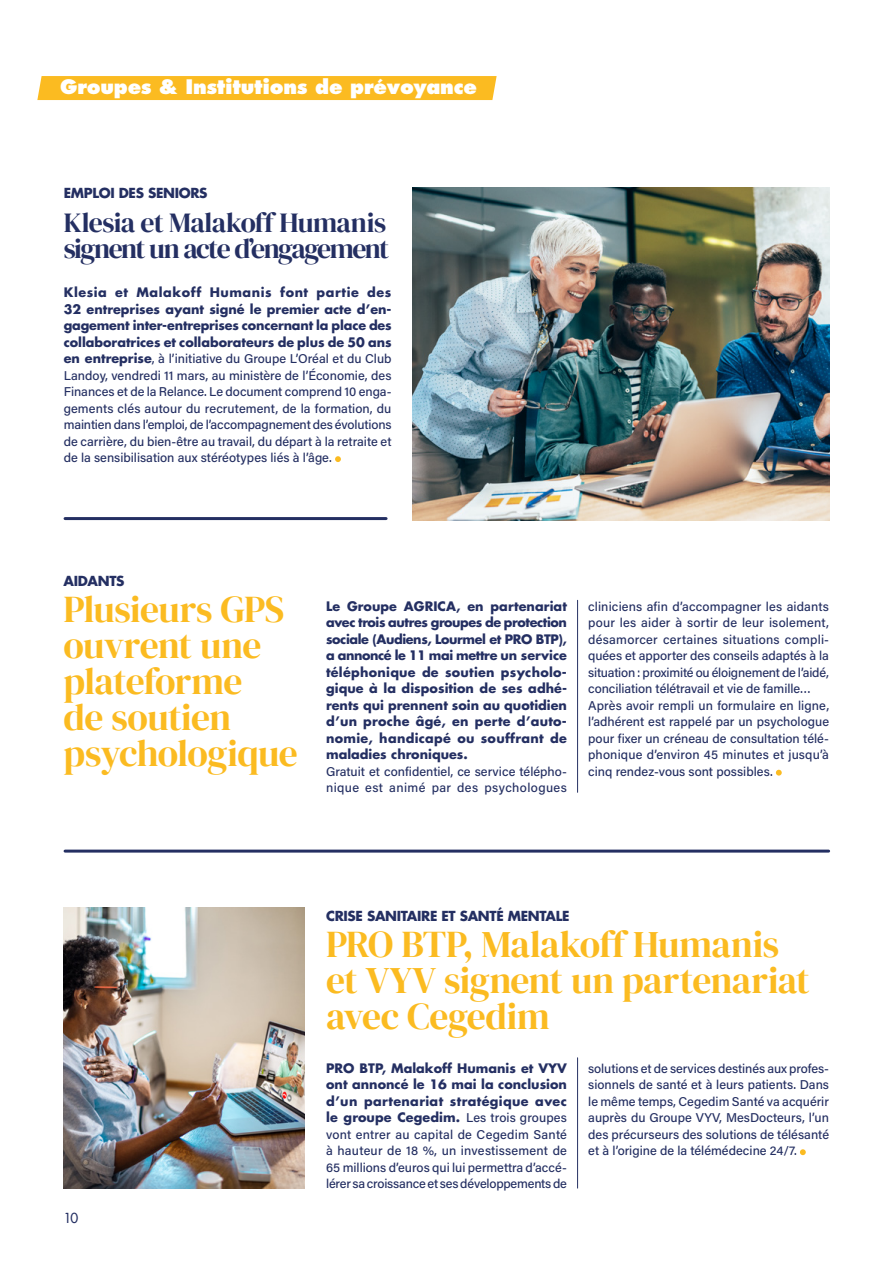
<style>
.page{position:relative;width:893px;height:1263px;background:#fff}
.page>*{position:absolute;margin:0;border:0;box-sizing:border-box;transform-origin:0 0}
.t1{font:37.5px/36px "DM Serif Display";letter-spacing:-.015em;color:#fbbb21}
.t2{font:27.75px/25.5px "DM Serif Display";letter-spacing:-.04em;color:#242f62}
.t3{font:800 19.5px "Futura Std";letter-spacing:-.01em;color:#fff}
.t4{font:700 13.5px "Futura Std";letter-spacing:-.025em;color:#242f62}
.t5{font:500 13.5px "Futura Std";color:#242f62}
.t6{font:500 12.75px/16.5px "Acumin Pro";color:#242f62;text-align:justify}
.t7{font:700 12.75px/16.5px "Futura Std";color:#242f62;text-align:justify}
.s1{font-family:"Futura Std";font-weight:700}
.s2{font-family:"Acumin Pro";font-weight:500}
</style>
<div class="page">
<div style="left:39px;top:76px;width:455px;height:24px;background:#fbbb21"></div>
<hr style="left:65px;top:517px;width:321px;height:3px;background:#242f62">
<hr style="left:65px;top:849px;width:764px;height:3px;background:#242f62">
<hr style="left:577px;top:1058px;width:1px;height:130px;background:#242f62">
<svg style="left:776px;top:770px;width:6px;height:6px"></svg>
<hr style="left:577px;top:600px;width:1px;height:192px;background:#242f62">
<svg style="left:335px;top:456px;width:6px;height:6px"></svg>
<img style="left:413px;top:187px;width:416px;height:333px">
<svg style="left:800px;top:1149px;width:6px;height:6px"></svg>
<img style="left:64px;top:908px;width:241px;height:280px">
<h3 class="t3" style="left:60px;top:75px;width:418px">Groupes &amp; Institutions de prévoyance</h3>
<p class="t4" style="left:64px;top:184px;width:145px">EMPLOI DES SENIORS</p>
<h2 class="t2" style="left:64px;top:210px;width:327px">Klesia et Malakoff Humanis signent un acte d’engagement</h2>
<p class="t7" style="left:64px;top:284px;width:329px">Klesia et Malakoff Humanis font partie des 32 entreprises ayant signé le premier acte d’en&shy;gagement inter-entreprises concernant la place des collaboratrices et collaborateurs de plus de 50 ans</p>
<p class="t6" style="left:64px;top:350px;width:329px"><span class="s1">en entreprise</span>, à l’initiative du Groupe L’Oréal et du Club Landoy, vendredi 11 mars, au ministère de l’Économie, des Finances et de la Relance. Le document comprend 10 enga&shy;gements clés autour du recrutement, de la formation, du maintien dans l’emploi, de l’accompagnement des évolutions de carrière, du bien-être au travail, du départ à la retraite et de la sensibilisation aux stéréotypes liés à l’âge.</p>
<p class="t4" style="left:64px;top:572px;width:63px">AIDANTS</p>
<h1 class="t1" style="left:64px;top:592px;width:236px">Plusieurs GPS ouvrent une plateforme<br>de soutien psychologique</h1>
<p class="t7" style="left:326px;top:597px;width:242px">Le Groupe AGRICA, en partenariat avec trois autres groupes de protection sociale (Audiens, Lourmel et PRO BTP), a annoncé le 11 mai mettre un service téléphonique de soutien psycholo&shy;gique à la disposition de ses adhé&shy;rents qui prennent soin au quotidien d’un proche âgé, en perte d’auto&shy;nomie, handicapé ou souffrant de maladies chroniques.</p>
<p class="t6" style="left:326px;top:762px;width:242px">Gratuit et confidentiel, ce service télépho&shy;nique est animé par des psychologues</p>
<p class="t6" style="left:588px;top:597px;width:242px;text-align:left">cliniciens afin d’accompagner les aidants pour les aider à sortir de leur isolement, désamorcer certaines situations compli&shy;quées et apporter des conseils adaptés à la situation : proximité ou éloignement de l’aidé, conciliation télétravail et vie de famille… Après avoir rempli un formulaire en ligne, l’adhérent est rappelé par un psychologue pour fixer un créneau de consultation télé&shy;phonique d’environ 45 minutes et jusqu’à cinq rendez-vous sont possibles.</p>
<p class="t5" style="left:64px;top:1210px;width:16px">10</p>
<p class="t4" style="left:326px;top:907px;width:245px">CRISE SANITAIRE ET SANTÉ MENTALE</p>
<h1 class="t1" style="left:326px;top:927px;width:485px">PRO BTP, Malakoff Humanis et VYV signent un partenariat avec Cegedim</h1>
<p class="t7" style="left:326px;top:1059px;width:242px">PRO BTP, Malakoff Humanis et VYV ont annoncé le 16 mai la conclusion d’un partenariat stratégique avec le groupe Cegedim. <span class="s2">Les trois groupes</span></p>
<p class="t6" style="left:326px;top:1125px;width:242px">vont entrer au capital de Cegedim Santé à hauteur de 18 %, un investissement de 65 millions d’euros qui lui permettra d’accé&shy;lérer sa croissance et ses développements de</p>
<p class="t6" style="left:588px;top:1059px;width:242px">solutions et de services destinés aux profes&shy;sionnels de santé et à leurs patients. Dans le même temps, Cegedim Santé va acquérir auprès du Groupe VYV, MesDocteurs, l’un des précurseurs des solutions de télésanté et à l’origine de la télémédecine 24/7.</p>
</div>
